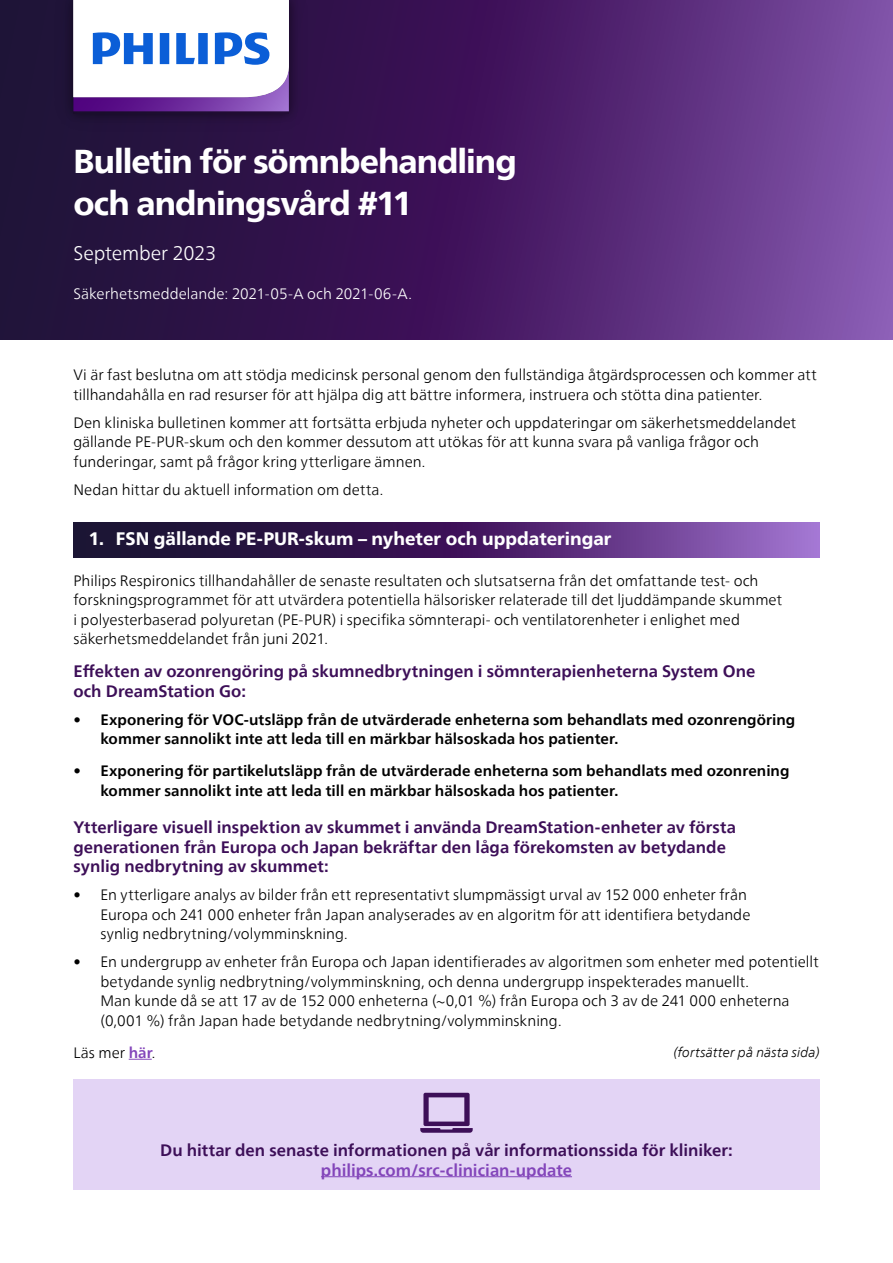
<style>
.page{position:relative;width:893px;height:1263px;background:#fff}
.page>*{position:absolute;margin:0;border:0;box-sizing:border-box;transform-origin:0 0}
.t1{font:800 33px/42px "Neue Frutiger World";letter-spacing:-.03em;color:#fff}
.t2{font:300 19.5px "Neue Frutiger World";letter-spacing:-.01em;color:#fff}
.t3{font:800 18px "Neue Frutiger World";color:#fff}
.t4{font:700 16.5px/19.8px "Neue Frutiger World";color:#3d0f58}
.t5{font:700 16.5px "Neue Frutiger World";color:#8345ba}
.t6{font:300 15px/19.5px "Neue Frutiger World";color:#000}
.t7{font:700 15px/19.5px "Neue Frutiger World";letter-spacing:.005em;color:#000}
.t8{font:300 15px "Neue Frutiger World";color:#fff}
.t9{font:italic 300 13.5px "Neue Frutiger World";letter-spacing:.01em;color:#000}
.s1{font-weight:700;color:#8345ba}
</style>
<div class="page">
<svg style="left:0;top:0;width:893px;height:340px;background:#492367"></svg>
<svg style="left:73px;top:523px;width:746px;height:35px;background:#4a2969"></svg>
<svg style="left:129px;top:1059px;width:23px;height:1px"></svg>
<div style="left:73px;top:1079px;width:746px;height:110px;background:#e3d4f5"></div>
<hr style="left:321px;top:1176px;width:251px;height:1px;background:#8345ba">
<svg style="left:420px;top:1093px;width:53px;height:40px"></svg>
<img style="left:48px;top:0;width:267px;height:137px">
<svg style="left:73px;top:0;width:216px;height:111px"></svg>
<h1 class="t1" style="left:73px;top:141px;width:445px">Bulletin för sömnbehandling och andningsvård #11</h1>
<h2 class="t2" style="left:73px;top:238px;width:144px">September 2023</h2>
<p class="t8" style="left:73px;top:282px;width:340px">Säkerhetsmeddelande: 2021-05-A och 2021-06-A.</p>
<p class="t6" style="left:73px;top:365px;width:745px">Vi är fast beslutna om att stödja medicinsk personal genom den fullständiga åtgärdsprocessen och kommer att tillhandahålla en rad resurser för att hjälpa dig att bättre informera, instruera och stötta dina patienter.</p>
<p class="t6" style="left:73px;top:413px;width:724px">Den kliniska bulletinen kommer att fortsätta erbjuda nyheter och uppdateringar om säkerhetsmeddelandet gällande PE-PUR-skum och den kommer dessutom att utökas för att kunna svara på vanliga frågor och funderingar, samt på frågor kring ytterligare ämnen.</p>
<p class="t6" style="left:73px;top:480px;width:311px">Nedan hittar du aktuell information om detta.</p>
<p class="t3" style="left:89px;top:528px;width:524px">1. FSN gällande PE-PUR-skum – nyheter och uppdateringar</p>
<p class="t6" style="left:73px;top:571px;width:710px">Philips Respironics tillhandahåller de senaste resultaten och slutsatserna från det omfattande test- och forskningsprogrammet för att utvärdera potentiella hälsorisker relaterade till det ljuddämpande skummet i polyesterbaserad polyuretan (PE-PUR) i specifika sömnterapi- och ventilatorenheter i enlighet med säkerhetsmeddelandet från juni 2021.</p>
<p class="t4" style="left:73px;top:661px;width:683px">Effekten av ozonrengöring på skumnedbrytningen i sömnterapienheterna System One och DreamStation Go:</p>
<p class="t7" style="left:100px;top:709px;width:696px;text-indent:-27px">• Exponering för VOC-utsläpp från de utvärderade enheterna som behandlats med ozonrengöring kommer sannolikt inte att leda till en märkbar hälsoskada hos patienter.</p>
<p class="t7" style="left:100px;top:761px;width:691px;text-indent:-27px">• Exponering för partikelutsläpp från de utvärderade enheterna som behandlats med ozonrening kommer sannolikt inte att leda till en märkbar hälsoskada hos patienter.</p>
<p class="t4" style="left:73px;top:817px;width:664px">Ytterligare visuell inspektion av skummet i använda DreamStation-enheter av första generationen från Europa och Japan bekräftar den låga förekomsten av betydande synlig nedbrytning av skummet:</p>
<p class="t6" style="left:100px;top:885px;width:651px;text-indent:-27px">• En ytterligare analys av bilder från ett representativt slumpmässigt urval av 152 000 enheter från<br>Europa och 241 000 enheter från Japan analyserades av en algoritm för att identifiera betydande synlig nedbrytning/volymminskning.</p>
<p class="t6" style="left:100px;top:952px;width:720px;text-indent:-27px">• En undergrupp av enheter från Europa och Japan identifierades av algoritmen som enheter med potentiellt betydande synlig nedbrytning/volymminskning, och denna undergrupp inspekterades manuellt.<br>Man kunde då se att 17 av de 152 000 enheterna (~0,01 %) från Europa och 3 av de 241 000 enheterna (0,001 %) från Japan hade betydande nedbrytning/volymminskning.</p>
<p class="t6" style="left:73px;top:1043px;width:83px">Läs mer <span class="s1">här</span>.</p>
<p class="t9" style="left:674px;top:1042px;width:147px">(fortsätter på nästa sida)</p>
<p class="t4" style="left:160px;top:1140px;width:574px">Du hittar den senaste informationen på vår informationssida för kliniker:</p>
<p class="t5" style="left:321px;top:1155px;width:253px">philips.com/src-clinician-update</p>
</div>
